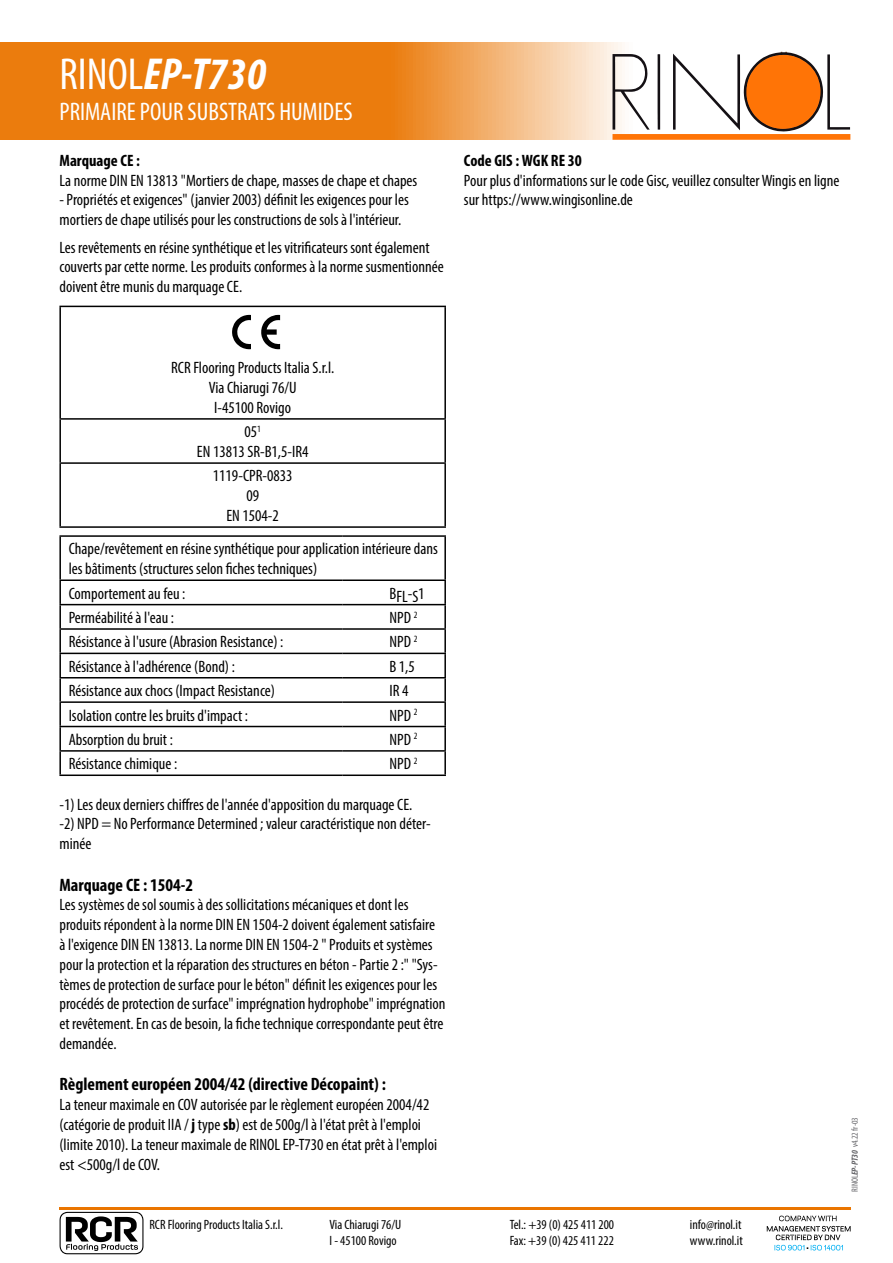
<style>
.page{position:relative;width:893px;height:1263px;background:#fff}
.page>*{position:absolute;margin:0;border:0;box-sizing:border-box;transform-origin:0 0}
.t1{font:italic 700 condensed 45px "Myriad Pro";color:#fff}
.t2{font:condensed 25.5px "Myriad Pro";color:#fff}
.t3{font:700 condensed 18px "Myriad Pro";color:#000}
.t4{font:condensed 16.5px/19.8px "Myriad Pro";color:#000}
.t5{font:700 condensed 16.5px "Myriad Pro";color:#000}
.t6{font:condensed 13.5px/16.2px "Myriad Pro";color:#000}
.t7{font:condensed 9px "Myriad Pro";color:#67676b}
.s1{font-weight:400;font-style:normal}
.s2{font-weight:700}
.s3{font-weight:700;font-style:italic}
</style>
<div class="page">
<hr style="left:59px;top:306px;width:387px;height:1px;background:#000">
<hr style="left:59px;top:307px;width:2px;height:111px;background:#000">
<hr style="left:444px;top:307px;width:2px;height:111px;background:#000">
<hr style="left:59px;top:418px;width:387px;height:2px;background:#000">
<hr style="left:59px;top:420px;width:2px;height:42px;background:#000">
<hr style="left:444px;top:420px;width:2px;height:42px;background:#000">
<hr style="left:59px;top:462px;width:387px;height:2px;background:#000">
<hr style="left:59px;top:464px;width:2px;height:62px;background:#000">
<hr style="left:444px;top:464px;width:2px;height:62px;background:#000">
<hr style="left:59px;top:526px;width:387px;height:2px;background:#000">
<svg style="left:232px;top:315px;width:19px;height:34px"></svg>
<svg style="left:261px;top:315px;width:19px;height:34px"></svg>
<hr style="left:59px;top:535px;width:284px;height:2px;background:#000">
<hr style="left:59px;top:537px;width:2px;height:42px;background:#000">
<hr style="left:343px;top:535px;width:103px;height:2px;background:#000">
<hr style="left:444px;top:537px;width:2px;height:42px;background:#000">
<hr style="left:59px;top:579px;width:284px;height:2px;background:#000">
<hr style="left:59px;top:581px;width:2px;height:23px;background:#000">
<hr style="left:343px;top:579px;width:103px;height:2px;background:#000">
<hr style="left:444px;top:581px;width:2px;height:23px;background:#000">
<hr style="left:59px;top:604px;width:284px;height:1px;background:#000">
<hr style="left:59px;top:605px;width:2px;height:23px;background:#000">
<hr style="left:343px;top:604px;width:103px;height:1px;background:#000">
<hr style="left:444px;top:605px;width:2px;height:23px;background:#000">
<hr style="left:59px;top:628px;width:284px;height:2px;background:#000">
<hr style="left:59px;top:630px;width:2px;height:23px;background:#000">
<hr style="left:343px;top:628px;width:103px;height:2px;background:#000">
<hr style="left:444px;top:630px;width:2px;height:23px;background:#000">
<hr style="left:59px;top:653px;width:284px;height:1px;background:#000">
<hr style="left:59px;top:654px;width:2px;height:23px;background:#000">
<hr style="left:343px;top:653px;width:103px;height:1px;background:#000">
<hr style="left:444px;top:654px;width:2px;height:23px;background:#000">
<hr style="left:59px;top:677px;width:284px;height:1px;background:#000">
<hr style="left:59px;top:678px;width:2px;height:23px;background:#000">
<hr style="left:343px;top:677px;width:103px;height:1px;background:#000">
<hr style="left:444px;top:678px;width:2px;height:23px;background:#000">
<hr style="left:59px;top:701px;width:284px;height:2px;background:#000">
<hr style="left:59px;top:703px;width:2px;height:23px;background:#000">
<hr style="left:343px;top:701px;width:103px;height:2px;background:#000">
<hr style="left:444px;top:703px;width:2px;height:23px;background:#000">
<hr style="left:59px;top:726px;width:284px;height:1px;background:#000">
<hr style="left:59px;top:727px;width:2px;height:23px;background:#000">
<hr style="left:343px;top:726px;width:103px;height:1px;background:#000">
<hr style="left:444px;top:727px;width:2px;height:23px;background:#000">
<hr style="left:59px;top:750px;width:284px;height:2px;background:#000">
<hr style="left:59px;top:752px;width:2px;height:22px;background:#000">
<hr style="left:343px;top:750px;width:103px;height:2px;background:#000">
<hr style="left:444px;top:752px;width:2px;height:22px;background:#000">
<hr style="left:59px;top:774px;width:284px;height:2px;background:#000">
<hr style="left:343px;top:774px;width:103px;height:2px;background:#000">
<hr style="left:59px;top:1207px;width:791px;height:2px;background:#ea7500">
<svg style="left:0;top:42px;width:851px;height:98px;background:#ef9943"></svg>
<svg style="left:612px;top:54px;width:38px;height:76px"></svg>
<svg style="left:657px;top:54px;width:3px;height:76px"></svg>
<svg style="left:673px;top:52px;width:177px;height:80px"></svg>
<div style="left:612px;top:134px;width:238px;height:6px;background:#ff7406"></div>
<svg style="left:60px;top:1212px;width:83px;height:42px"></svg>
<svg style="left:767px;top:1215px;width:84px;height:36px"></svg>
<h1 class="t1" style="left:60px;top:46px;width:208px"><span class="s1">RINOL</span>EP-T730</h1>
<h2 class="t2" style="left:60px;top:96px;width:295px">PRIMAIRE POUR SUBSTRATS HUMIDES</h2>
<p class="t5" style="left:59px;top:150px;width:82px">Marquage CE :</p>
<p class="t4" style="left:59px;top:170px;width:359px">La norme DIN EN 13813 "Mortiers de chape, masses de chape et chapes</p>
<p class="t4" style="left:59px;top:190px;width:351px">- Propriétés et exigences" (janvier 2003) définit les exigences pour les mortiers de chape utilisés pour les constructions de sols à l'intérieur.</p>
<p class="t4" style="left:59px;top:237px;width:386px">Les revêtements en résine synthétique et les vitrificateurs sont également couverts par cette norme. Les produits conformes à la norme susmentionnée doivent être munis du marquage CE.</p>
<p class="t5" style="left:464px;top:150px;width:119px">Code GIS : WGK RE 30</p>
<p class="t4" style="left:464px;top:170px;width:377px">Pour plus d'informations sur le code Gisc, veuillez consulter Wingis en ligne sur https://www.wingisonline.de</p>
<p class="t4" style="left:171px;top:358px;width:165px;text-align:center">RCR Flooring Products Italia S.r.l.<br>Via Chiarugi 76/U<br>I-45100 Rovigo</p>
<p class="t4" style="left:197px;top:422px;width:113px;text-align:center">05<sup>1<br></sup>EN 13813 SR-B1,5-IR4</p>
<p class="t4" style="left:213px;top:466px;width:81px;text-align:center">1119-CPR-0833<br>09<br>EN 1504-2</p>
<p class="t4" style="left:69px;top:539px;width:371px">Chape/revêtement en résine synthétique pour application intérieure dans les bâtiments (structures selon fiches techniques)</p>
<p class="t4" style="left:69px;top:583px;width:118px">Comportement au feu :</p>
<p class="t4" style="left:389px;top:584px;width:37px">BFL-S1</p>
<p class="t4" style="left:69px;top:607px;width:107px">Perméabilité à l'eau :</p>
<p class="t4" style="left:389px;top:607px;width:29px">NPD <sup>2</sup></p>
<p class="t4" style="left:69px;top:632px;width:216px">Résistance à l'usure (Abrasion Resistance) :</p>
<p class="t4" style="left:389px;top:632px;width:29px">NPD <sup>2</sup></p>
<p class="t4" style="left:69px;top:656px;width:168px">Résistance à l'adhérence (Bond) :</p>
<p class="t4" style="left:389px;top:656px;width:27px">B 1,5</p>
<p class="t4" style="left:69px;top:680px;width:208px">Résistance aux chocs (Impact Resistance)</p>
<p class="t4" style="left:389px;top:680px;width:20px">IR 4</p>
<p class="t4" style="left:69px;top:705px;width:181px">Isolation contre les bruits d'impact :</p>
<p class="t4" style="left:389px;top:705px;width:29px">NPD <sup>2</sup></p>
<p class="t4" style="left:69px;top:729px;width:106px">Absorption du bruit :</p>
<p class="t4" style="left:389px;top:729px;width:29px">NPD <sup>2</sup></p>
<p class="t4" style="left:69px;top:754px;width:110px">Résistance chimique :</p>
<p class="t4" style="left:389px;top:754px;width:29px">NPD <sup>2</sup></p>
<p class="t4" style="left:59px;top:794px;width:373px">-1) Les deux derniers chiffres de l'année d'apposition du marquage CE. -2) NPD = No Performance Determined ; valeur caractéristique non déter&shy;minée</p>
<p class="t3" style="left:59px;top:873px;width:135px">Marquage CE : 1504-2</p>
<p class="t4" style="left:59px;top:895px;width:388px">Les systèmes de sol soumis à des sollicitations mécaniques et dont les produits répondent à la norme DIN EN 1504-2 doivent également satisfaire<br>à l'exigence DIN EN 13813. La norme DIN EN 1504-2 " Produits et systèmes pour la protection et la réparation des structures en béton - Partie 2 :" "Sys&shy;tèmes de protection de surface pour le béton" définit les exigences pour les procédés de protection de surface" imprégnation hydrophobe" imprégnation et revêtement. En cas de besoin, la fiche technique correspondante peut être demandée.</p>
<p class="t3" style="left:59px;top:1073px;width:328px">Règlement européen 2004/42 (directive Décopaint) :</p>
<p class="t4" style="left:59px;top:1095px;width:379px">La teneur maximale en COV autorisée par le règlement européen 2004/42 (catégorie de produit IIA / <span class="s2">j</span> type <span class="s2">sb</span>) est de 500g/l à l'état prêt à l'emploi (limite 2010). La teneur maximale de RINOL EP-T730 en état prêt à l'emploi est &lt;500g/l de COV.</p>
<p class="t6" style="left:149px;top:1216px;width:135px">RCR Flooring Products Italia S.r.l.</p>
<p class="t6" style="left:330px;top:1216px;width:73px">Via Chiarugi 76/U<br>I - 45100 Rovigo</p>
<p class="t6" style="left:510px;top:1216px;width:106px">Tel.: +39 (0) 425 411 200<br>Fax: +39 (0) 425 411 222</p>
<p class="t6" style="left:690px;top:1216px;width:54px">info@rinol.it www.rinol.it</p>
<p class="t7" style="left:849px;top:1192px;width:76px;rotate:-90deg">RINOL<span class="s3">EP-PT30</span> v4.22 fr-03</p>
</div>
